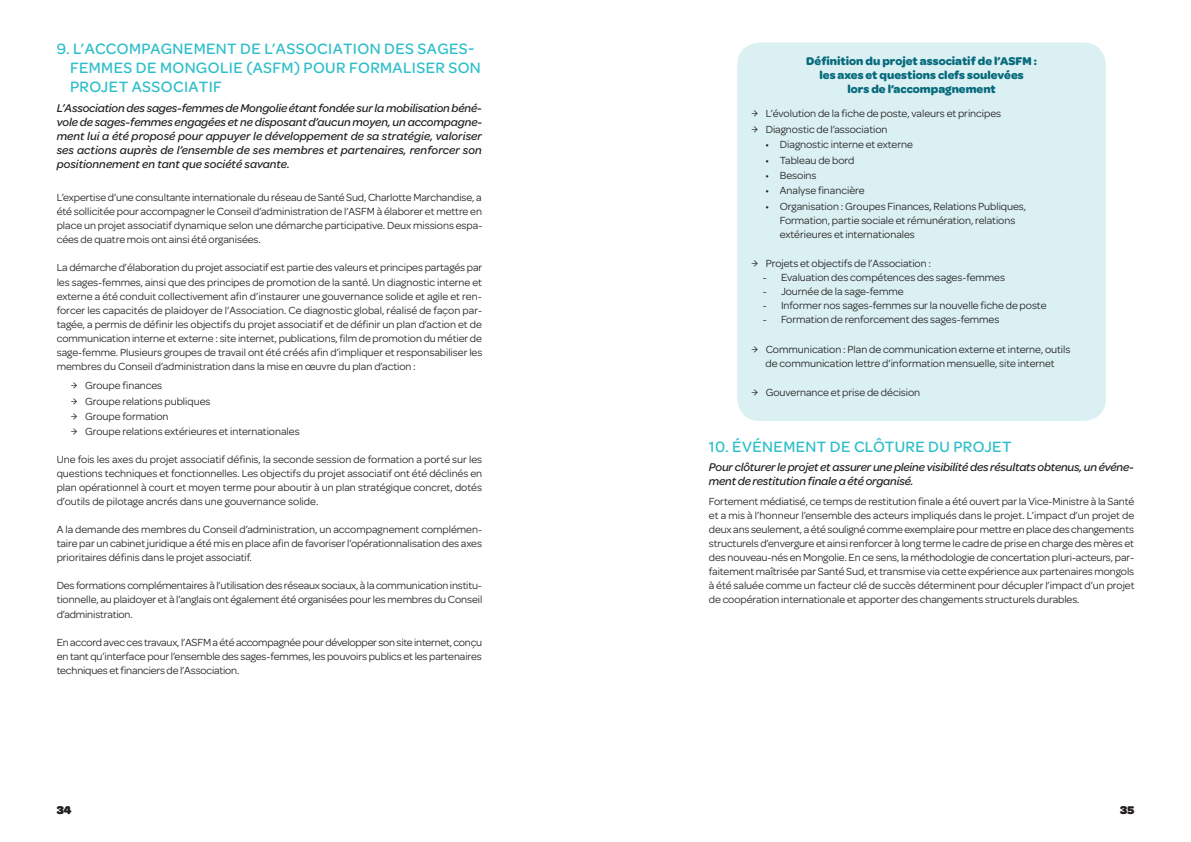
<style>
.page{position:relative;width:1191px;height:842px;background:#fff}
.page>*{position:absolute;margin:0;border:0;box-sizing:border-box;transform-origin:0 0}
.t1{font:500 16px/19.2px "Omnes";letter-spacing:.025em;color:#30bfca}
.t2{font:italic 500 12px/14px "Omnes";letter-spacing:-.01em;color:#231f20;text-align:justify}
.t3{font:700 12px/14.4px "Omnes";color:#076a7d;text-align:center}
.t4{font:900 12px "Omnes";color:#231f20}
.t5{font:11px/14px "Omnes";letter-spacing:-.005em;color:#231f20;text-align:justify}
</style>
<div class="page">
<div style="left:737px;top:43px;width:369px;height:378px;background:#daf0f2;border-radius:23px"></div>
<h1 class="t1" style="left:70px;top:38px;width:412px;text-indent:-13px">9. L’ACCOMPAGNEMENT DE L’ASSOCIATION DES SAGES-<br>FEMMES DE MONGOLIE (ASFM) POUR FORMALISER SON<br>PROJET ASSOCIATIF</h1>
<p class="t2" style="left:57px;top:100px;width:427px">L’Association des sages-femmes de Mongolie étant fondée sur la mobilisation béné&shy;vole de sages-femmes engagées et ne disposant d’aucun moyen, un accompagne&shy;ment lui a été proposé pour appuyer le développement de sa stratégie, valoriser ses actions auprès de l’ensemble de ses membres et partenaires, renforcer son positionnement en tant que société savante.</p>
<p class="t5" style="left:57px;top:190px;width:427px">L’expertise d’une consultante internationale du réseau de Santé Sud, Charlotte Marchandise, a été sollicitée pour accompagner le Conseil d’administration de l’ASFM à élaborer et mettre en place un projet associatif dynamique selon une démarche participative. Deux missions espa&shy;cées de quatre mois ont ainsi été organisées.</p>
<p class="t5" style="left:57px;top:260px;width:427px">La démarche d’élaboration du projet associatif est partie des valeurs et principes partagés par les sages-femmes, ainsi que des principes de promotion de la santé. Un diagnostic interne et externe a été conduit collectivement afin d’instaurer une gouvernance solide et agile et ren&shy;forcer les capacités de plaidoyer de l’Association. Ce diagnostic global, réalisé de façon par&shy;tagée, a permis de définir les objectifs du projet associatif et de définir un plan d’action et de communication interne et externe : site internet, publications, film de promotion du métier de sage-femme. Plusieurs groupes de travail ont été créés afin d’impliquer et responsabiliser les membres du Conseil d’administration dans la mise en œuvre du plan d’action :</p>
<p class="t5" style="left:71px;top:377px;width:230px;line-height:15.4px;text-align:left">Ѕ Groupe finances<br>Ѕ Groupe relations publiques<br>Ѕ Groupe formation<br>Ѕ Groupe relations extérieures et internationales</p>
<p class="t5" style="left:57px;top:452px;width:427px">Une fois les axes du projet associatif définis, la seconde session de formation a porté sur les questions techniques et fonctionnelles. Les objectifs du projet associatif ont été déclinés en plan opérationnel à court et moyen terme pour aboutir à un plan stratégique concret, dotés d’outils de pilotage ancrés dans une gouvernance solide.</p>
<p class="t5" style="left:57px;top:522px;width:427px">A la demande des membres du Conseil d’administration, un accompagnement complémen&shy;taire par un cabinet juridique a été mis en place afin de favoriser l’opérationnalisation des axes prioritaires définis dans le projet associatif.</p>
<p class="t5" style="left:57px;top:578px;width:427px">Des formations complémentaires à l’utilisation des réseaux sociaux, à la communication institu&shy;tionnelle, au plaidoyer et à l’anglais ont également été organisées pour les membres du Conseil d’administration.</p>
<p class="t5" style="left:57px;top:634px;width:427px">En accord avec ces travaux, l’ASFM a été accompagnée pour développer son site internet, conçu en tant qu’interface pour l’ensemble des sages-femmes, les pouvoirs publics et les partenaires techniques et financiers de l’Association.</p>
<p class="t3" style="left:806px;top:53px;width:232px">Définition du projet associatif de l’ASFM : les axes et questions clefs soulevées<br>lors de l’accompagnement</p>
<p class="t5" style="left:751px;top:105px;width:251px;line-height:15.4px">Ѕ L’évolution de la fiche de poste, valeurs et principes<br>Ѕ Diagnostic de l’association</p>
<p class="t5" style="left:765px;top:137px;width:149px">• Diagnostic interne et externe</p>
<p class="t5" style="left:765px;top:152px;width:90px">• Tableau de bord</p>
<p class="t5" style="left:765px;top:168px;width:52px">• Besoins</p>
<p class="t5" style="left:765px;top:183px;width:100px">• Analyse financière</p>
<p class="t5" style="left:780px;top:199px;width:248px;text-align:left;text-indent:-14px">• Organisation : Groupes Finances, Relations Publiques,<br>Formation, partie sociale et rémunération, relations extérieures et internationales</p>
<p class="t5" style="left:751px;top:256px;width:181px">Ѕ Projets et objectifs de l’Association :</p>
<p class="t5" style="left:763px;top:270px;width:244px">- Evaluation des compétences des sages-femmes</p>
<p class="t5" style="left:763px;top:284px;width:142px">- Journée de la sage-femme</p>
<p class="t5" style="left:763px;top:298px;width:285px">- Informer nos sages-femmes sur la nouvelle fiche de poste</p>
<p class="t5" style="left:763px;top:312px;width:238px">- Formation de renforcement des sages-femmes</p>
<p class="t5" style="left:751px;top:341px;width:320px;text-align:center">Ѕ Communication : Plan de communication externe et interne, outils de communication lettre d’information mensuelle, site internet</p>
<p class="t5" style="left:751px;top:385px;width:170px">Ѕ Gouvernance et prise de décision</p>
<h1 class="t1" style="left:709px;top:436px;width:304px">10. ÉVÉNEMENT DE CLÔTURE DU PROJET</h1>
<p class="t2" style="left:709px;top:460px;width:426px">Pour clôturer le projet et assurer une pleine visibilité des résultats obtenus, un événe&shy;ment de restitution finale a été organisé.</p>
<p class="t5" style="left:709px;top:494px;width:427px">Fortement médiatisé, ce temps de restitution finale a été ouvert par la Vice-Ministre à la Santé et a mis à l’honneur l’ensemble des acteurs impliqués dans le projet. L’impact d’un projet de deux ans seulement, a été souligné comme exemplaire pour mettre en place des changements structurels d’envergure et ainsi renforcer à long terme le cadre de prise en charge des mères et des nouveau-nés en Mongolie. En ce sens, la méthodologie de concertation pluri-acteurs, par&shy;faitement maîtrisée par Santé Sud, et transmise via cette expérience aux partenaires mongols à été saluée comme un facteur clé de succès déterminent pour décupler l’impact d’un projet de coopération internationale et apporter des changements structurels durables.</p>
<p class="t4" style="left:57px;top:800px;width:16px">34</p>
<p class="t4" style="left:1120px;top:800px;width:16px">35</p>
</div>
